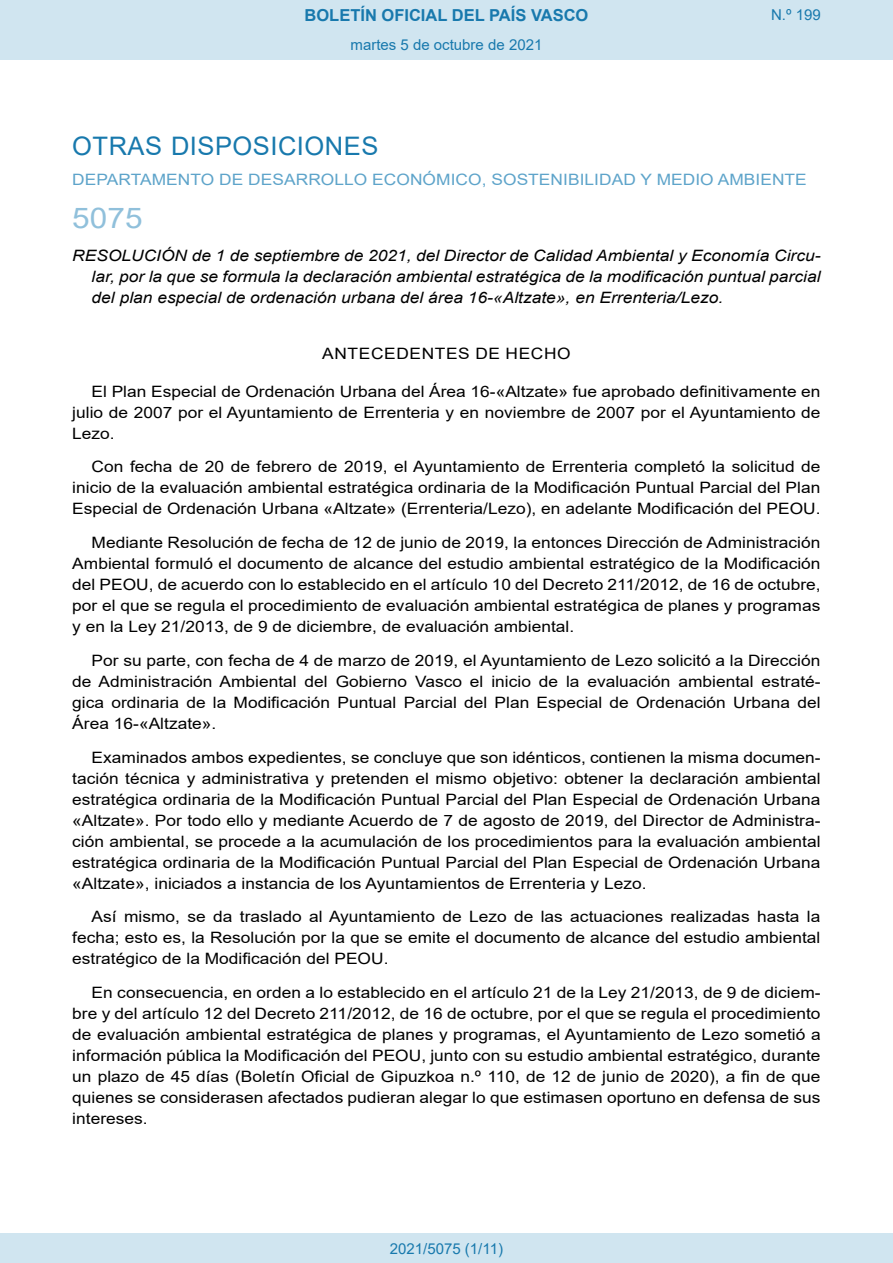
<style>
.page{position:relative;width:893px;height:1263px;background:#fff}
.page>*{position:absolute;margin:0;border:0;box-sizing:border-box;transform-origin:0 0}
.BOPVOrden{font:28.5px "Arial";color:#90c0db;scale:1.11 1}
.BOPVSeccion{font:25.5px "Arial";letter-spacing:.02em;color:#1879ad}
.t1{font:700 16.5px "Arial";color:#1879ad}
.BOPVDetalle{font:15.6px/21px "Arial";color:#000;text-align:justify;scale:1.11 1}
.BOPVTitulo{font:italic 15.6px/21px "Arial";color:#000;text-align:justify;scale:1.11 1}
.BOPVOrganismo{font:15.6px "Arial";letter-spacing:.005em;color:#5ea4ca;scale:1.11 1}
.BOPVClave{font:15.6px "Arial";letter-spacing:.035em;color:#000;scale:1.11 1}
.Paginacion_Centro{font:15px "Arial";color:#1879ad}
</style>
<div class="page">
<div style="left:0;top:0;width:893px;height:60px;background:#d0e5f0"></div>
<div style="left:0;top:1233px;width:893px;height:30px;background:#d0e5f0"></div>
<p class="t1" style="left:305px;top:3px;width:285px">BOLETÍN OFICIAL DEL PAÍS VASCO</p>
<p class="Paginacion_Centro" style="left:351px;top:35px;width:193px">martes 5 de octubre de 2021</p>
<p class="Paginacion_Centro" style="left:771px;top:5px;width:51px">N.º 199</p>
<p class="BOPVSeccion" style="left:72px;top:128px;width:308px">OTRAS DISPOSICIONES</p>
<p class="BOPVOrganismo" style="left:72px;top:169px;width:663px">DEPARTAMENTO DE DESARROLLO ECONÓMICO, SOSTENIBILIDAD Y MEDIO AMBIENTE</p>
<p class="BOPVOrden" style="left:72px;top:198px;width:65px">5075</p>
<p class="BOPVTitulo" style="left:92px;top:246px;width:658px;text-indent:-19px">RESOLUCIÓN de 1 de septiembre de 2021, del Director de Calidad Ambiental y Economía Circu&shy;lar, por la que se formula la declaración ambiental estratégica de la modificación puntual parcial del plan especial de ordenación urbana del área 16-«Altzate», en Errenteria/Lezo.</p>
<p class="BOPVClave" style="left:322px;top:342px;width:225px">ANTECEDENTES DE HECHO</p>
<p class="BOPVDetalle" style="left:72px;top:380px;width:676px;text-indent:19px">El Plan Especial de Ordenación Urbana del Área 16-«Altzate» fue aprobado definitivamente en julio de 2007 por el Ayuntamiento de Errenteria y en noviembre de 2007 por el Ayuntamiento de Lezo.</p>
<p class="BOPVDetalle" style="left:72px;top:456px;width:676px;text-indent:19px">Con fecha de 20 de febrero de 2019, el Ayuntamiento de Errenteria completó la solicitud de inicio de la evaluación ambiental estratégica ordinaria de la Modificación Puntual Parcial del Plan Especial de Ordenación Urbana «Altzate» (Errenteria/Lezo), en adelante Modificación del PEOU.</p>
<p class="BOPVDetalle" style="left:72px;top:532px;width:676px;text-indent:19px">Mediante Resolución de fecha de 12 de junio de 2019, la entonces Dirección de Administración Ambiental formuló el documento de alcance del estudio ambiental estratégico de la Modificación del PEOU, de acuerdo con lo establecido en el artículo 10 del Decreto 211/2012, de 16 de octubre, por el que se regula el procedimiento de evaluación ambiental estratégica de planes y programas y en la Ley 21/2013, de 9 de diciembre, de evaluación ambiental.</p>
<p class="BOPVDetalle" style="left:72px;top:650px;width:676px;text-indent:19px">Por su parte, con fecha de 4 de marzo de 2019, el Ayuntamiento de Lezo solicitó a la Dirección de Administración Ambiental del Gobierno Vasco el inicio de la evaluación ambiental estraté&shy;gica ordinaria de la Modificación Puntual Parcial del Plan Especial de Ordenación Urbana del Área 16-«Altzate».</p>
<p class="BOPVDetalle" style="left:72px;top:746px;width:676px;text-indent:19px">Examinados ambos expedientes, se concluye que son idénticos, contienen la misma documen&shy;tación técnica y administrativa y pretenden el mismo objetivo: obtener la declaración ambiental estratégica ordinaria de la Modificación Puntual Parcial del Plan Especial de Ordenación Urbana «Altzate». Por todo ello y mediante Acuerdo de 7 de agosto de 2019, del Director de Administra&shy;ción ambiental, se procede a la acumulación de los procedimientos para la evaluación ambiental estratégica ordinaria de la Modificación Puntual Parcial del Plan Especial de Ordenación Urbana «Altzate», iniciados a instancia de los Ayuntamientos de Errenteria y Lezo.</p>
<p class="BOPVDetalle" style="left:72px;top:906px;width:676px;text-indent:19px">Así mismo, se da traslado al Ayuntamiento de Lezo de las actuaciones realizadas hasta la fecha; esto es, la Resolución por la que se emite el documento de alcance del estudio ambiental estratégico de la Modificación del PEOU.</p>
<p class="BOPVDetalle" style="left:72px;top:982px;width:676px;text-indent:19px">En consecuencia, en orden a lo establecido en el artículo 21 de la Ley 21/2013, de 9 de diciem&shy;bre y del artículo 12 del Decreto 211/2012, de 16 de octubre, por el que se regula el procedimiento de evaluación ambiental estratégica de planes y programas, el Ayuntamiento de Lezo sometió a información pública la Modificación del PEOU, junto con su estudio ambiental estratégico, durante un plazo de 45 días (Boletín Oficial de Gipuzkoa n.º 110, de 12 de junio de 2020), a fin de que quienes se considerasen afectados pudieran alegar lo que estimasen oportuno en defensa de sus intereses.</p>
<p class="Paginacion_Centro" style="left:390px;top:1238px;width:115px">2021/5075 (1/11)</p>
</div>
